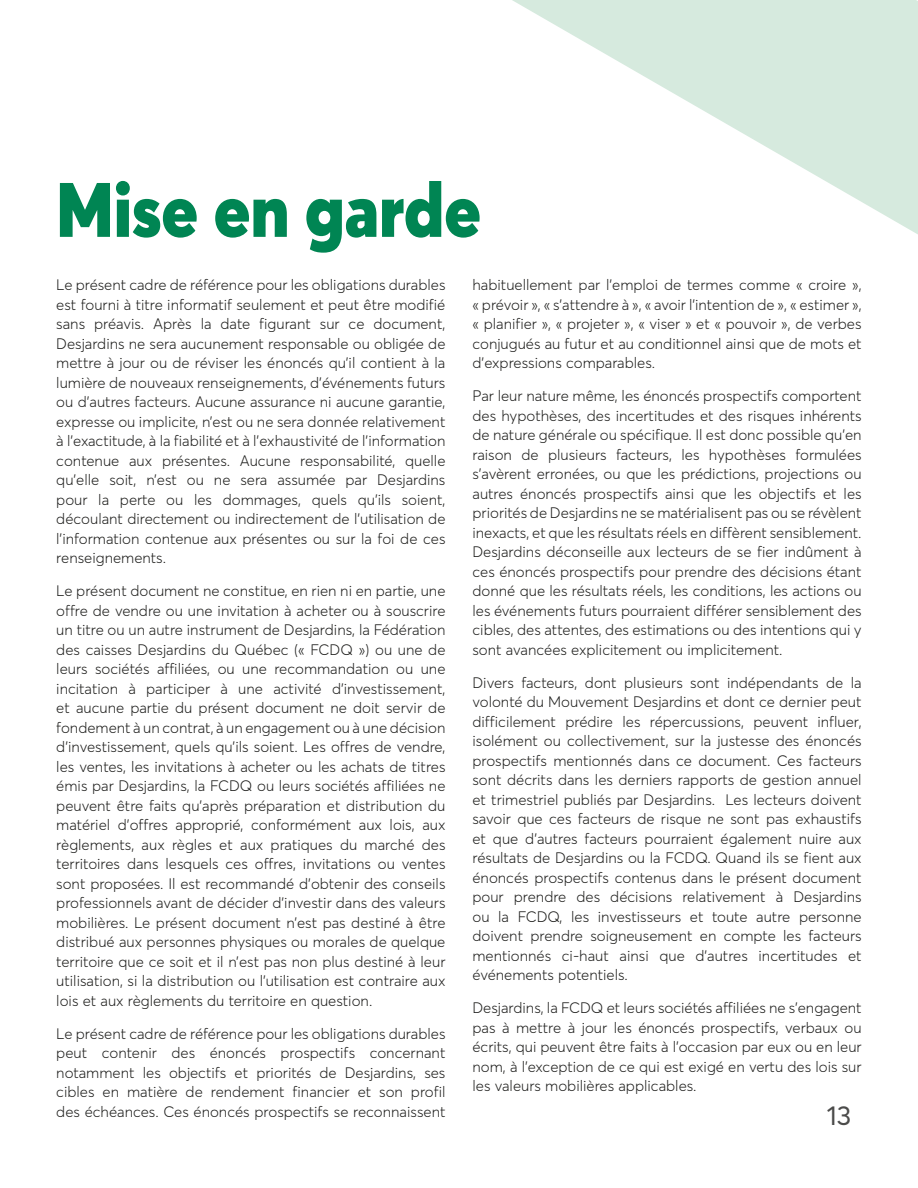
<style>
.page{position:relative;width:918px;height:1188px;background:#fff}
.page>*{position:absolute;margin:0;border:0;box-sizing:border-box;transform-origin:0 0}
.t1{font:900 75.9px "Averta";color:#008553;scale:.89 1}
.t2{font:27px "Averta";color:#4b4b4a}
.t3{font:300 15px/19.5px "Averta";color:#1d1d1b;text-align:justify}
</style>
<div class="page">
<svg style="left:512px;top:0;width:406px;height:234px;fill:#d8ebdf"></svg>
<h1 class="t1" style="left:56px;top:161px;width:479px">Mise en garde</h1>
<p class="t3" style="left:56px;top:275px;width:391px">Le présent cadre de référence pour les obligations durables est fourni à titre informatif seulement et peut être modifié sans préavis. Après la date figurant sur ce document, Desjardins ne sera aucunement responsable ou obligée de mettre à jour ou de réviser les énoncés qu’il contient à la lumière de nouveaux renseignements, d’événements futurs ou d’autres facteurs. Aucune assurance ni aucune garantie, expresse ou implicite, n’est ou ne sera donnée relativement à l’exactitude, à la fiabilité et à l’exhaustivité de l’information contenue aux présentes. Aucune responsabilité, quelle qu’elle soit, n’est ou ne sera assumée par Desjardins pour la perte ou les dommages, quels qu’ils soient, découlant directement ou indirectement de l’utilisation de l’information contenue aux présentes ou sur la foi de ces renseignements.</p>
<p class="t3" style="left:56px;top:581px;width:391px">Le présent document ne constitue, en rien ni en partie, une offre de vendre ou une invitation à acheter ou à souscrire un titre ou un autre instrument de Desjardins, la Fédération des caisses Desjardins du Québec (« FCDQ ») ou une de leurs sociétés affiliées, ou une recommandation ou une incitation à participer à une activité d’investissement, et aucune partie du présent document ne doit servir de fondement à un contrat, à un engagement ou à une décision d’investissement, quels qu’ils soient. Les offres de vendre, les ventes, les invitations à acheter ou les achats de titres émis par Desjardins, la FCDQ ou leurs sociétés affiliées ne peuvent être faits qu’après préparation et distribution du matériel d’offres approprié, conformément aux lois, aux règlements, aux règles et aux pratiques du marché des territoires dans lesquels ces offres, invitations ou ventes sont proposées. Il est recommandé d’obtenir des conseils professionnels avant de décider d’investir dans des valeurs mobilières. Le présent document n’est pas destiné à être distribué aux personnes physiques ou morales de quelque territoire que ce soit et il n’est pas non plus destiné à leur utilisation, si la distribution ou l’utilisation est contraire aux lois et aux règlements du territoire en question.</p>
<p class="t3" style="left:56px;top:1024px;width:391px">Le présent cadre de référence pour les obligations durables peut contenir des énoncés prospectifs concernant notamment les objectifs et priorités de Desjardins, ses cibles en matière de rendement financier et son profil des échéances. Ces énoncés prospectifs se reconnaissent</p>
<p class="t3" style="left:472px;top:275px;width:391px">habituellement par l’emploi de termes comme « croire », « prévoir », « s’attendre à », « avoir l’intention de », « estimer », « planifier », « projeter », « viser » et « pouvoir », de verbes conjugués au futur et au conditionnel ainsi que de mots et d’expressions comparables.</p>
<p class="t3" style="left:472px;top:386px;width:391px">Par leur nature même, les énoncés prospectifs comportent des hypothèses, des incertitudes et des risques inhérents de nature générale ou spécifique. Il est donc possible qu’en raison de plusieurs facteurs, les hypothèses formulées s’avèrent erronées, ou que les prédictions, projections ou autres énoncés prospectifs ainsi que les objectifs et les priorités de Desjardins ne se matérialisent pas ou se révèlent inexacts, et que les résultats réels en diffèrent sensiblement.<br>Desjardins déconseille aux lecteurs de se fier indûment à ces énoncés prospectifs pour prendre des décisions étant donné que les résultats réels, les conditions, les actions ou les événements futurs pourraient différer sensiblement des cibles, des attentes, des estimations ou des intentions qui y sont avancées explicitement ou implicitement.</p>
<p class="t3" style="left:472px;top:673px;width:391px">Divers facteurs, dont plusieurs sont indépendants de la volonté du Mouvement Desjardins et dont ce dernier peut difficilement prédire les répercussions, peuvent influer, isolément ou collectivement, sur la justesse des énoncés prospectifs mentionnés dans ce document. Ces facteurs sont décrits dans les derniers rapports de gestion annuel et trimestriel publiés par Desjardins. Les lecteurs doivent savoir que ces facteurs de risque ne sont pas exhaustifs et que d’autres facteurs pourraient également nuire aux résultats de Desjardins ou la FCDQ. Quand ils se fient aux énoncés prospectifs contenus dans le présent document pour prendre des décisions relativement à Desjardins ou la FCDQ, les investisseurs et toute autre personne doivent prendre soigneusement en compte les facteurs mentionnés ci-haut ainsi que d’autres incertitudes et événements potentiels.</p>
<p class="t3" style="left:472px;top:998px;width:391px">Desjardins, la FCDQ et leurs sociétés affiliées ne s’engagent pas à mettre à jour les énoncés prospectifs, verbaux ou écrits, qui peuvent être faits à l’occasion par eux ou en leur nom, à l’exception de ce qui est exigé en vertu des lois sur les valeurs mobilières applicables.</p>
<h2 class="t2" style="left:827px;top:1098px;width:26px">13</h2>
</div>
